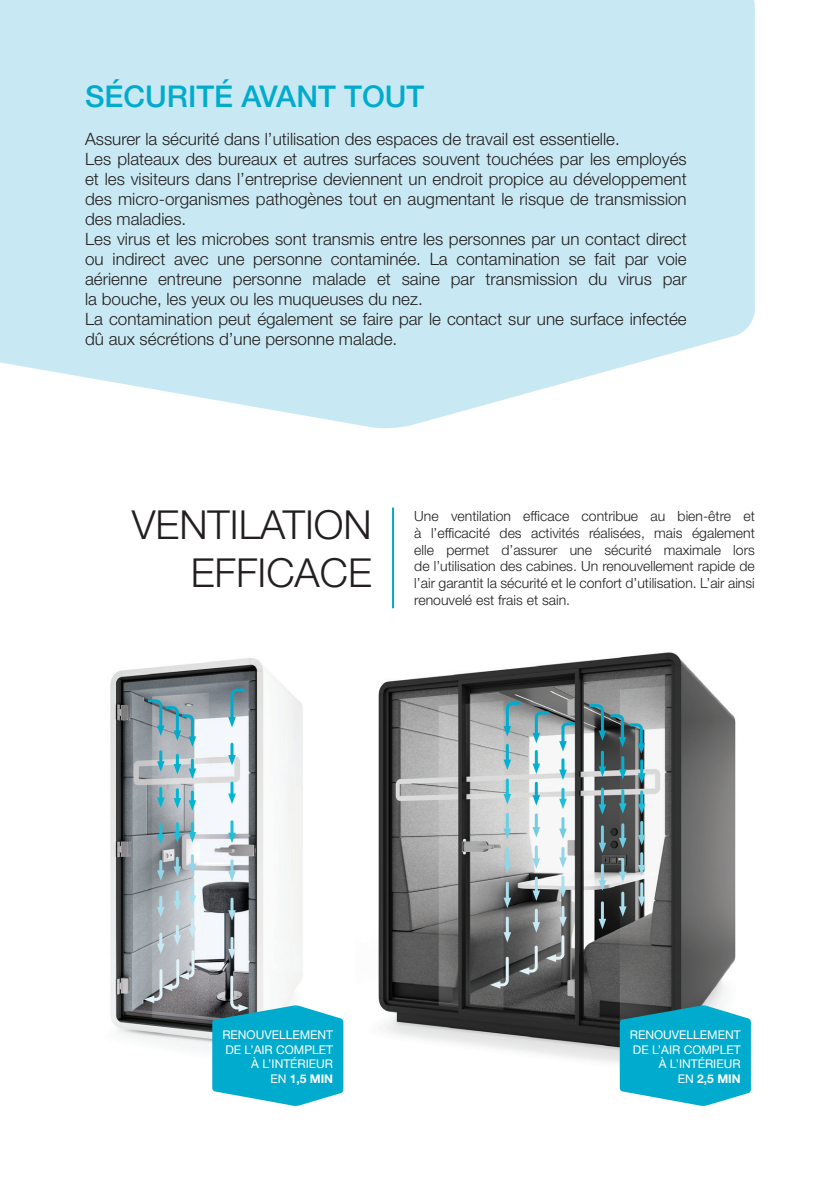
<style>
.page{position:relative;width:840px;height:1191px;background:#fff}
.page>*{position:absolute;margin:0;border:0;box-sizing:border-box;transform-origin:0 0}
.t1{font:300 40px/48px "Helvetica Neue LT Pro";color:#231f20;text-align:right}
.t2{font:500 30px "Helvetica Neue LT Pro";color:#00abcd}
.t3{font:300 17px/20px "Helvetica Neue LT Pro";color:#231f20}
.t4{font:300 14px/16.8px "Helvetica Neue LT Pro";color:#231f20;text-align:justify}
.t5{font:12px/14.4px "Helvetica Neue LT Pro";color:#fff;text-align:right}
.s1{font-weight:700}
</style>
<div class="page">
<img style="left:378px;top:652px;width:358px;height:412px">
<hr style="left:505px;top:883px;width:3px;height:15px;background:#acdfed">
<svg style="left:503px;top:897px;width:8px;height:11px"></svg>
<hr style="left:505px;top:918px;width:3px;height:14px;background:#c8e9f3">
<svg style="left:503px;top:932px;width:8px;height:10px"></svg>
<hr style="left:505px;top:849px;width:3px;height:14px;background:#90d6e8">
<svg style="left:503px;top:862px;width:8px;height:11px"></svg>
<hr style="left:505px;top:780px;width:3px;height:14px;background:#1cbed8">
<svg style="left:503px;top:794px;width:8px;height:10px"></svg>
<hr style="left:505px;top:814px;width:3px;height:15px;background:#71cee1">
<svg style="left:503px;top:828px;width:8px;height:11px"></svg>
<hr style="left:505px;top:745px;width:3px;height:15px;background:#00b1d0">
<svg style="left:503px;top:759px;width:8px;height:11px"></svg>
<svg style="left:503px;top:700px;width:19px;height:36px"></svg>
<svg style="left:489px;top:955px;width:21px;height:33px"></svg>
<svg style="left:532px;top:878px;width:8px;height:23px"></svg>
<svg style="left:532px;top:846px;width:8px;height:22px"></svg>
<svg style="left:532px;top:783px;width:8px;height:22px"></svg>
<svg style="left:532px;top:815px;width:8px;height:22px"></svg>
<svg style="left:532px;top:751px;width:8px;height:23px"></svg>
<svg style="left:532px;top:710px;width:19px;height:33px"></svg>
<svg style="left:559px;top:877px;width:7px;height:20px"></svg>
<svg style="left:559px;top:848px;width:7px;height:20px"></svg>
<svg style="left:559px;top:789px;width:7px;height:20px"></svg>
<svg style="left:559px;top:818px;width:7px;height:21px"></svg>
<svg style="left:559px;top:759px;width:7px;height:21px"></svg>
<svg style="left:559px;top:721px;width:17px;height:30px"></svg>
<svg style="left:518px;top:907px;width:48px;height:68px;background:#808283"></svg>
<hr style="left:600px;top:902px;width:3px;height:17px;background:#acdfed">
<svg style="left:598px;top:918px;width:8px;height:11px"></svg>
<hr style="left:600px;top:865px;width:3px;height:16px;background:#90d6e8">
<svg style="left:598px;top:880px;width:8px;height:10px"></svg>
<hr style="left:600px;top:789px;width:3px;height:16px;background:#1cbed8">
<svg style="left:598px;top:804px;width:8px;height:10px"></svg>
<hr style="left:600px;top:827px;width:3px;height:16px;background:#71cee1">
<svg style="left:598px;top:842px;width:8px;height:11px"></svg>
<hr style="left:621px;top:893px;width:3px;height:14px;background:#acdfed">
<svg style="left:618px;top:906px;width:8px;height:10px"></svg>
<svg style="left:618px;top:859px;width:8px;height:23px"></svg>
<hr style="left:621px;top:790px;width:3px;height:14px;background:#1cbed8">
<svg style="left:618px;top:803px;width:8px;height:10px"></svg>
<hr style="left:621px;top:824px;width:3px;height:14px;background:#71cee1">
<svg style="left:618px;top:838px;width:8px;height:10px"></svg>
<hr style="left:640px;top:883px;width:3px;height:14px;background:#acdfed">
<svg style="left:637px;top:896px;width:8px;height:11px"></svg>
<svg style="left:637px;top:853px;width:8px;height:22px"></svg>
<svg style="left:637px;top:792px;width:8px;height:22px"></svg>
<svg style="left:637px;top:822px;width:8px;height:23px"></svg>
<svg style="left:587px;top:702px;width:58px;height:81px;background:#667e82"></svg>
<img style="left:110px;top:658px;width:193px;height:391px">
<svg style="left:157px;top:861px;width:7px;height:19px"></svg>
<svg style="left:157px;top:788px;width:7px;height:20px"></svg>
<svg style="left:157px;top:824px;width:7px;height:20px"></svg>
<svg style="left:228px;top:899px;width:8px;height:21px"></svg>
<svg style="left:228px;top:938px;width:8px;height:21px"></svg>
<svg style="left:228px;top:860px;width:8px;height:21px"></svg>
<svg style="left:228px;top:783px;width:8px;height:21px"></svg>
<svg style="left:228px;top:821px;width:8px;height:22px"></svg>
<svg style="left:228px;top:744px;width:8px;height:21px"></svg>
<svg style="left:228px;top:687px;width:18px;height:40px"></svg>
<svg style="left:173px;top:858px;width:8px;height:19px"></svg>
<svg style="left:173px;top:789px;width:8px;height:19px"></svg>
<svg style="left:173px;top:823px;width:8px;height:19px"></svg>
<svg style="left:188px;top:855px;width:8px;height:19px"></svg>
<svg style="left:188px;top:792px;width:8px;height:18px"></svg>
<svg style="left:188px;top:823px;width:8px;height:19px"></svg>
<svg style="left:146px;top:698px;width:50px;height:81px;background:#90adb6"></svg>
<svg style="left:144px;top:887px;width:52px;height:116px;background:#aeb5ba"></svg>
<svg style="left:0;top:0;width:754px;height:429px;background:#cdebf4"></svg>
<hr style="left:392px;top:507px;width:2px;height:101px;background:#00abcd">
<svg style="left:212px;top:974px;width:131px;height:132px"></svg>
<svg style="left:619px;top:1005px;width:131px;height:101px;background:#1badca"></svg>
<h2 class="t2" style="left:85px;top:78px;width:340px">SÉCURITÉ AVANT TOUT</h2>
<p class="t3" style="left:85px;top:129px;width:602px">Assurer la sécurité dans l’utilisation des espaces de travail est essentielle.<br>Les plateaux des bureaux et autres surfaces souvent touchées par les employés et les visiteurs dans l’entreprise deviennent un endroit propice au développement des micro-organismes pathogènes tout en augmentant le risque de transmission des maladies.<br>Les virus et les microbes sont transmis entre les personnes par un contact direct ou indirect avec une personne contaminée. La contamination se fait par voie aérienne entreune personne malade et saine par transmission du virus par la bouche, les yeux ou les muqueuses du nez.<br>La contamination peut également se faire par le contact sur une surface infectée dû aux sécrétions d’une personne malade.</p>
<h1 class="t1" style="left:132px;top:500px;width:241px">VENTILATION<br>EFFICACE</h1>
<p class="t4" style="left:414px;top:507px;width:342px">Une ventilation efficace contribue au bien-être et à l’efficacité des activités réalisées, mais également elle permet d’assurer une sécurité maximale lors de l’utilisation des cabines. Un renouvellement rapide de l’air garantit la sécurité et le confort d’utilisation. L’air ainsi renouvelé est frais et sain.</p>
<p class="t5" style="left:222px;top:1027px;width:112px">RENOUVELLEMENT<br>DE L’AIR COMPLET<br>À L’INTÉRIEUR<br>EN <span class="s1">1,5 MIN</span></p>
<p class="t5" style="left:629px;top:1027px;width:112px">RENOUVELLEMENT<br>DE L’AIR COMPLET<br>À L’INTÉRIEUR<br>EN <span class="s1">2,5 MIN</span></p>
</div>
